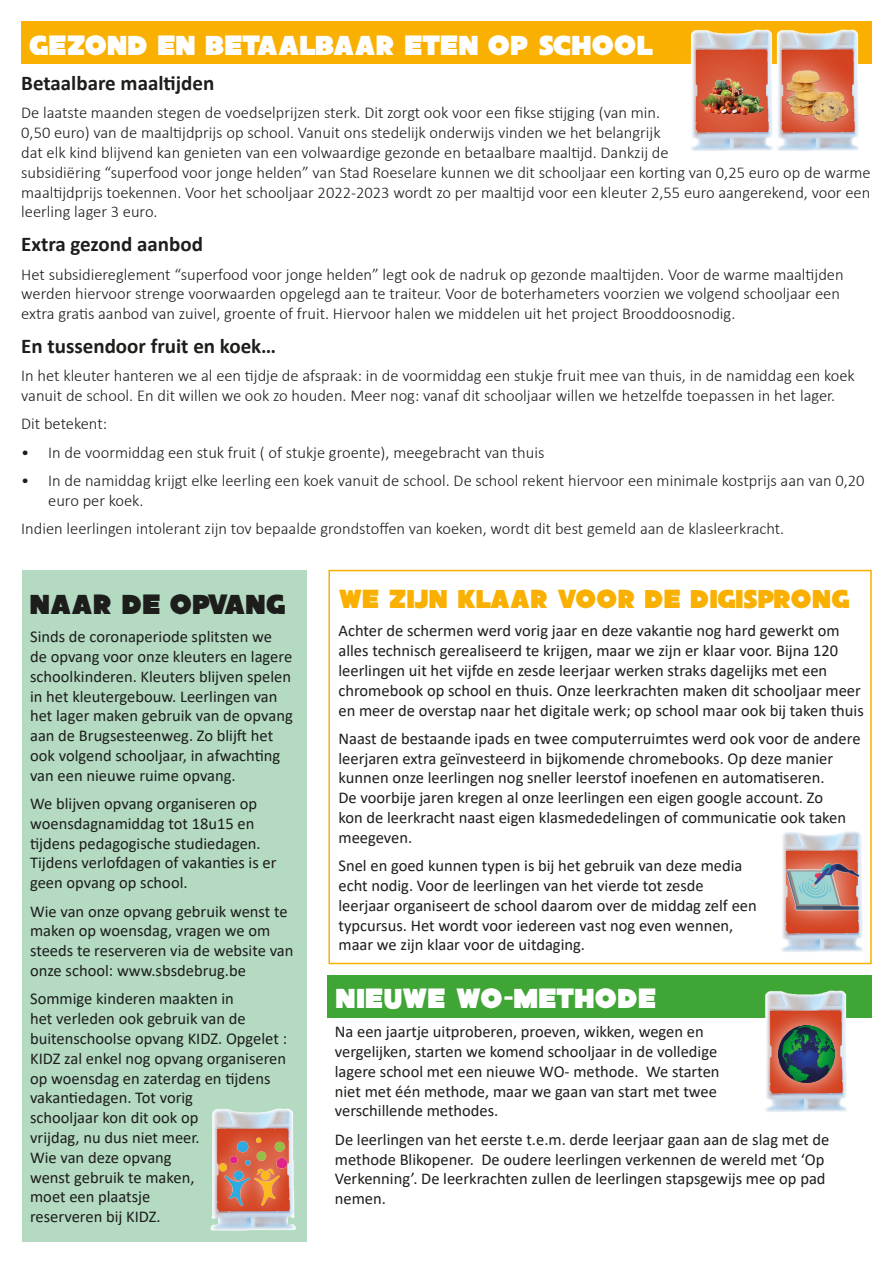
<style>
.page{position:relative;width:893px;height:1263px;background:#fff}
.page>*{position:absolute;margin:0;border:0;box-sizing:border-box;transform-origin:0 0}
.t1{font:24px "Sans Poster Bold JL";color:#fff}
.t2{font:24px "Sans Poster Bold JL";color:#1d1d1b}
.t3{font:22.5px "Sans Poster Bold JL";color:#f9b000}
.t4{font:700 21px "Calibri";color:#1d1d1b}
.t5{font:16.5px/19.8px "Calibri";color:#1d1d1b}
.t6{font:300 16.5px/19.8px "Calibri";color:#1d1d1b}
</style>
<div class="page">
<div style="left:21px;top:21px;width:851px;height:43px;background:#f9b000"></div>
<img style="left:812px;top:29px;width:47px;height:122px">
<div style="left:761px;top:43px;width:112px;height:105px;background:#fff;opacity:.75"></div>
<img style="left:812px;top:62px;width:38px;height:63px">
<div style="left:652px;top:28px;width:160px;height:140px;background:#fff;opacity:.75"></div>
<img style="left:700px;top:78px;width:64px;height:36px">
<div style="left:22px;top:570px;width:284px;height:672px;background:#b4dac2"></div>
<img style="left:210px;top:1102px;width:97px;height:133px">
<div style="left:328px;top:570px;width:544px;height:394px;border:2px solid #f9b000"></div>
<img style="left:781px;top:824px;width:91px;height:133px">
<div style="left:764px;top:841px;width:119px;height:92px;background:#fff;opacity:.75"></div>
<img style="left:781px;top:864px;width:89px;height:50px">
<div style="left:327px;top:975px;width:545px;height:42px;background:#3fa535"></div>
<img style="left:755px;top:990px;width:117px;height:122px">
<div style="left:759px;top:1007px;width:95px;height:94px;background:#fff;opacity:.75"></div>
<img style="left:778px;top:1026px;width:56px;height:56px">
<div style="left:205px;top:1123px;width:96px;height:97px;background:#fff;opacity:.75"></div>
<img style="left:216px;top:1135px;width:74px;height:75px">
<p class="t1" style="left:30px;top:30px;width:625px">GEZOND EN BETAALBAAR ETEN OP SCHOOL</p>
<p class="t4" style="left:21px;top:68px;width:195px">Betaalbare maaltijden</p>
<p class="t6" style="left:21px;top:103px;width:851px">De laatste maanden stegen de voedselprijzen sterk. Dit zorgt ook voor een fikse stijging (van min.<br>0,50 euro) van de maaltijdprijs op school. Vanuit ons stedelijk onderwijs vinden we het belangrijk<br>dat elk kind blijvend kan genieten van een volwaardige gezonde en betaalbare maaltijd. Dankzij de<br>subsidiëring “superfood voor jonge helden” van Stad Roeselare kunnen we dit schooljaar een korting van 0,25 euro op de warme maaltijdprijs toekennen. Voor het schooljaar 2022-2023 wordt zo per maaltijd voor een kleuter 2,55 euro aangerekend, voor een leerling lager 3 euro.</p>
<p class="t4" style="left:21px;top:229px;width:183px">Extra gezond aanbod</p>
<p class="t6" style="left:21px;top:264px;width:824px">Het subsidiereglement “superfood voor jonge helden” legt ook de nadruk op gezonde maaltijden. Voor de warme maaltijden werden hiervoor strenge voorwaarden opgelegd aan te traiteur. Voor de boterhameters voorzien we volgend schooljaar een extra gratis aanbod van zuivel, groente of fruit. Hiervoor halen we middelen uit het project Brooddoosnodig.</p>
<p class="t4" style="left:21px;top:331px;width:256px">En tussendoor fruit en koek…</p>
<p class="t6" style="left:21px;top:366px;width:835px">In het kleuter hanteren we al een tijdje de afspraak: in de voormiddag een stukje fruit mee van thuis, in de namiddag een koek vanuit de school. En dit willen we ook zo houden. Meer nog: vanaf dit schooljaar willen we hetzelfde toepassen in het lager.</p>
<p class="t6" style="left:21px;top:414px;width:87px">Dit betekent:</p>
<p class="t6" style="left:21px;top:442px;width:525px">• In de voormiddag een stuk fruit ( of stukje groente), meegebracht van thuis</p>
<p class="t6" style="left:48px;top:470px;width:818px;text-indent:-27px">• In de namiddag krijgt elke leerling een koek vanuit de school. De school rekent hiervoor een minimale kostprijs aan van 0,20 euro per koek.</p>
<p class="t6" style="left:21px;top:518px;width:765px">Indien leerlingen intolerant zijn tov bepaalde grondstoffen van koeken, wordt dit best gemeld aan de klasleerkracht.</p>
<p class="t2" style="left:30px;top:589px;width:257px">NAAR DE OPVANG</p>
<p class="t5" style="left:30px;top:626px;width:264px">Sinds de coronaperiode splitsten we de opvang voor onze kleuters en lagere schoolkinderen. Kleuters blijven spelen in het kleutergebouw. Leerlingen van het lager maken gebruik van de opvang aan de Brugsesteenweg. Zo blijft het ook volgend schooljaar, in afwachting van een nieuwe ruime opvang.</p>
<p class="t5" style="left:30px;top:793px;width:248px">We blijven opvang organiseren op woensdagnamiddag tot 18u15 en tijdens pedagogische studiedagen.<br>Tijdens verlofdagen of vakanties is er geen opvang op school.</p>
<p class="t5" style="left:30px;top:901px;width:265px">Wie van onze opvang gebruik wenst te maken op woensdag, vragen we om steeds te reserveren via de website van onze school: www.sbsdebrug.be</p>
<p class="t5" style="left:30px;top:988px;width:258px">Sommige kinderen maakten in<br>het verleden ook gebruik van de buitenschoolse opvang KIDZ. Opgelet :<br>KIDZ zal enkel nog opvang organiseren op woensdag en zaterdag en tijdens vakantiedagen. Tot vorig<br>schooljaar kon dit ook op<br>vrijdag, nu dus niet meer.<br>Wie van deze opvang<br>wenst gebruik te maken,<br>moet een plaatsje<br>reserveren bij KIDZ.</p>
<p class="t3" style="left:338px;top:585px;width:513px">WE ZIJN KLAAR VOOR DE DIGISPRONG</p>
<p class="t5" style="left:338px;top:620px;width:527px">Achter de schermen werd vorig jaar en deze vakantie nog hard gewerkt om alles technisch gerealiseerd te krijgen, maar we zijn er klaar voor. Bijna 120 leerlingen uit het vijfde en zesde leerjaar werken straks dagelijks met een chromebook op school en thuis. Onze leerkrachten maken dit schooljaar meer en meer de overstap naar het digitale werk; op school maar ook bij taken thuis</p>
<p class="t5" style="left:338px;top:728px;width:524px">Naast de bestaande ipads en twee computerruimtes werd ook voor de andere leerjaren extra geïnvesteerd in bijkomende chromebooks. Op deze manier kunnen onze leerlingen nog sneller leerstof inoefenen en automatiseren.<br>De voorbije jaren kregen al onze leerlingen een eigen google account. Zo<br>kon de leerkracht naast eigen klasmededelingen of communicatie ook taken meegeven.</p>
<p class="t5" style="left:338px;top:855px;width:420px">Snel en goed kunnen typen is bij het gebruik van deze media echt nodig. Voor de leerlingen van het vierde tot zesde leerjaar organiseert de school daarom over de middag zelf een typcursus. Het wordt voor iedereen vast nog even wennen, maar we zijn klaar voor de uitdaging.</p>
<p class="t1" style="left:336px;top:984px;width:322px">NIEUWE WO-METHODE</p>
<p class="t5" style="left:335px;top:1021px;width:386px">Na een jaartje uitproberen, proeven, wikken, wegen en vergelijken, starten we komend schooljaar in de volledige lagere school met een nieuwe WO- methode. We starten niet met één methode, maar we gaan van start met twee verschillende methodes.</p>
<p class="t5" style="left:335px;top:1129px;width:496px">De leerlingen van het eerste t.e.m. derde leerjaar gaan aan de slag met de methode Blikopener. De oudere leerlingen verkennen de wereld met ‘Op Verkenning’. De leerkrachten zullen de leerlingen stapsgewijs mee op pad nemen.</p>
</div>
